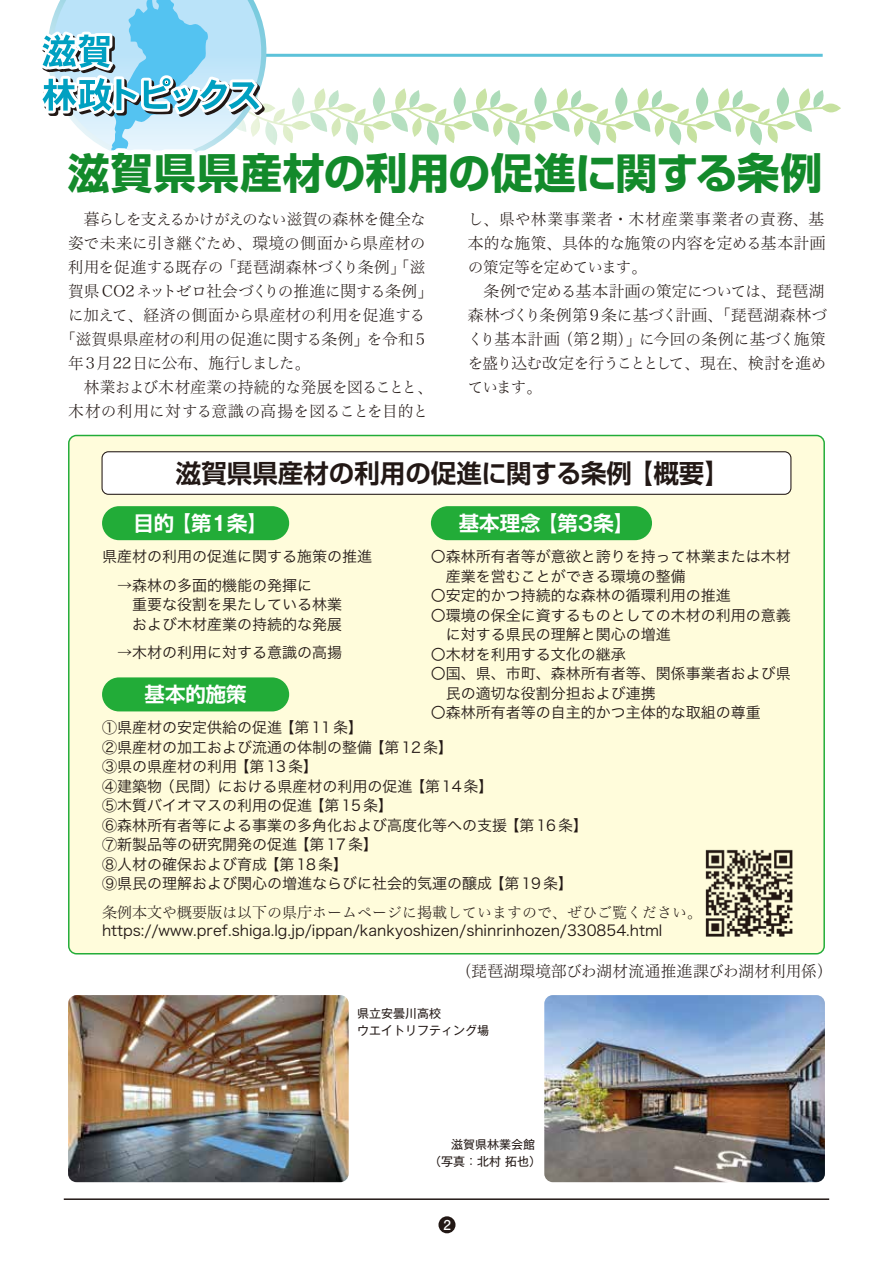
<style>
.page{position:relative;width:893px;height:1263px;background:#fff}
.page>*{position:absolute;margin:0;border:0;box-sizing:border-box;transform-origin:0 0}
.t1{font:700 42px "Shin Go Pro";color:#138a2b}
.t2{font:700 25.5px "Shin Go Pro De";color:#221815}
.t3{font:700 20.4px "Shin Go Pro De";color:#fff}
.t4{font:15.75px/24px "Hira Min Std N W2";letter-spacing:-.01em;color:#221815}
.t5{font:15.75px "Hira Min Std N W2";letter-spacing:-.065em;color:#221815}
.t6{font:15.75px "Hira Min Std N W2";letter-spacing:.01em;color:#221815}
.t7{font:15.75px "Hira Min Std N W2";letter-spacing:-.035em;color:#221815}
.t8{font:15px/19.5px "Hiragino Sans W3";color:#221815}
.t9{font:15px "Hira Min Std N W2";color:#221815}
.t10{font:700 13.5px "Futo Go B101 Pro";color:#fff}
.t11{font:12px/16.5px "Gothic MB101 Pr 6 N";color:#221815}
.s1{font-family:"Gothic MB101 Pro De"}
</style>
<div class="page">
<div style="left:438px;top:1216px;width:17px;height:17px;background:#221815;border-radius:50%"></div>
<hr style="left:64px;top:1198px;width:765px;height:2px;background:#221815">
<svg style="left:42px;top:0;width:799px;height:153px"></svg>
<div style="left:68px;top:435px;width:757px;height:519px;background:#fffcdb"></div>
<div style="left:102px;top:452px;width:689px;height:42px;background:#fff;border-radius:6px"></div>
<div style="left:102px;top:451px;width:689px;height:44px;border:1px solid #221815;border-radius:6px"></div>
<div style="left:102px;top:506px;width:187px;height:34px;background:#22ac38;border-radius:17px"></div>
<div style="left:102px;top:677px;width:187px;height:34px;background:#22ac38;border-radius:17px"></div>
<div style="left:431px;top:506px;width:221px;height:34px;background:#22ac38;border-radius:17px"></div>
<img style="left:698px;top:842px;width:102px;height:102px">
<img style="left:544px;top:995px;width:281px;height:187px">
<img style="left:68px;top:995px;width:281px;height:187px">
<h1 class="t1" style="left:68px;top:139px;width:756px">滋賀県県産材の利用の促進に関する条例</h1>
<p class="t5" style="left:68px;top:208px;width:359px">　暮らしを支えるかけがえのない滋賀の森林を健全な</p>
<p class="t4" style="left:68px;top:230px;width:359px">姿で未来に引き継ぐため、環境の側面から県産材の</p>
<p class="t4" style="left:68px;top:254px;width:359px">利用を促進する既存の「琵琶湖森林づくり条例」「滋</p>
<p class="t4" style="left:68px;top:279px;width:367px">賀県CO2ネットゼロ社会づくりの推進に関する条例」</p>
<p class="t4" style="left:68px;top:303px;width:359px">に加えて、経済の側面から県産材の利用を促進する</p>
<p class="t4" style="left:60px;top:327px;width:366px">「滋賀県県産材の利用の促進に関する条例」を令和5</p>
<p class="t7" style="left:68px;top:352px;width:244px">年3月22日に公布、施行しました。</p>
<p class="t4" style="left:68px;top:375px;width:367px">　林業および木材産業の持続的な発展を図ることと、</p>
<p class="t4" style="left:68px;top:399px;width:362px">木材の利用に対する意識の高揚を図ることを目的と</p>
<p class="t4" style="left:468px;top:207px;width:361px">し、県や林業事業者・木材産業事業者の責務、基本的な施策、具体的な施策の内容を定める基本計画の策定等を定めています。<br>　条例で定める基本計画の策定については、琵琶湖森林づくり条例第9条に基づく計画、「琵琶湖森林づくり基本計画（第2期）」に今回の条例に基づく施策を盛り込む改定を行うこととして、現在、検討を進めています。</p>
<h2 class="t2" style="left:176px;top:452px;width:555px">滋賀県県産材の利用の促進に関する条例 【概要】</h2>
<h3 class="t3" style="left:133px;top:507px;width:136px">目的 【第<span class="s1">1</span>条】</h3>
<p class="t8" style="left:102px;top:541px;width:271px;line-height:28.5px">県産材の利用の促進に関する施策の推進　→森林の多面的機能の発揮に</p>
<p class="t8" style="left:102px;top:594px;width:241px">　　重要な役割を果たしている林業　　および木材産業の持続的な発展</p>
<p class="t8" style="left:102px;top:642px;width:241px">　→木材の利用に対する意識の高揚</p>
<h3 class="t3" style="left:145px;top:678px;width:104px">基本的施策</h3>
<p class="t8" style="left:102px;top:717px;width:487px">①県産材の安定供給の促進 【第11条】<br>②県産材の加工および流通の体制の整備 【第12条】<br>③県の県産材の利用 【第13条】<br>④建築物（民間）における県産材の利用の促進 【第14条】<br>⑤木質バイオマスの利用の促進 【第15条】<br>⑥森林所有者等による事業の多角化および高度化等への支援 【第16条】<br>⑦新製品等の研究開発の促進 【第17条】<br>⑧人材の確保および育成 【第18条】<br>⑨県民の理解および関心の増進ならびに社会的気運の醸成 【第19条】</p>
<p class="t9" style="left:102px;top:902px;width:602px">条例本文や概要版は以下の県庁ホームページに掲載していますので、ぜひご覧ください。</p>
<p class="t8" style="left:102px;top:919px;width:562px">https://www.pref.shiga.lg.jp/ippan/kankyoshizen/shinrinhozen/330854.html</p>
<h3 class="t3" style="left:459px;top:507px;width:177px">基本理念 【第<span class="s1">3</span>条】</h3>
<p class="t8" style="left:431px;top:546px;width:362px">〇森林所有者等が意欲と誇りを持って林業または木材　産業を営むことができる環境の整備<br>〇安定的かつ持続的な森林の循環利用の推進<br>〇環境の保全に資するものとしての木材の利用の意義　に対する県民の理解と関心の増進<br>〇木材を利用する文化の継承<br>〇国、県、市町、森林所有者等、関係事業者および県　民の適切な役割分担および連携<br>〇森林所有者等の自主的かつ主体的な取組の尊重</p>
<p class="t6" style="left:456px;top:959px;width:378px">（琵琶湖環境部びわ湖材流通推進課びわ湖材利用係）</p>
<p class="t11" style="left:357px;top:1005px;width:133px">県立安曇川高校<br>ウエイトリフティング場</p>
<p class="t11" style="left:429px;top:1135px;width:113px;text-indent:22px">滋賀県林業会館（写真：北村拓也）</p>
<p class="t10" style="left:443px;top:1214px;width:9px">2</p>
</div>
